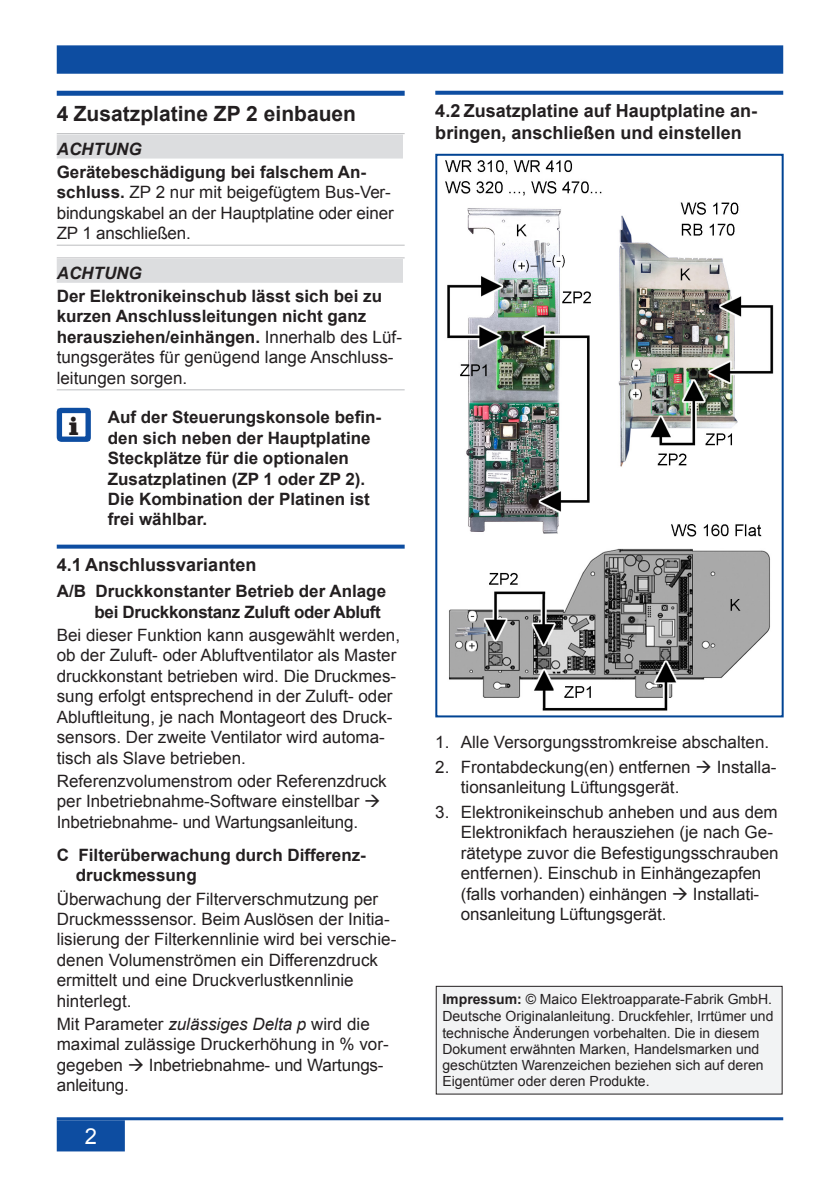
<style>
.page{position:relative;width:840px;height:1191px;background:#fff}
.page>*{position:absolute;margin:0;border:0;box-sizing:border-box;transform-origin:0 0}
.t1{font:900 26.6px "Clarendon BT";color:#231f20}
.t2{font:22px "Arial";color:#fff}
.t3{font:700 21px "Arial";color:#231f20}
.t4{font:700 18px/21.6px "Arial";color:#231f20}
.t5{font:17px/20.4px "Arial";color:#231f20}
.t6{font:700 17px/20.4px "Arial";color:#231f20}
.t7{font:italic 700 17px "Arial";color:#231f20}
.t8{font:14px/16.4px "Arial";color:#231f20}
.s1{font-weight:700}
.s2{font-weight:400}
.s3{font-style:italic}
</style>
<div class="page">
<hr style="left:57px;top:1117px;width:725px;height:3px;background:#0d4da1">
<div style="left:57px;top:45px;width:725px;height:29px;background:#0d4da1;border:2px solid #0d4da1"></div>
<div style="left:58px;top:1121px;width:66px;height:29px;background:#0d4da1"></div>
<div style="left:57px;top:1120px;width:68px;height:31px;border:2px solid #0d4da1"></div>
<div style="left:57px;top:91px;width:347px;height:5px;background:#0d4da1"></div>
<hr style="left:57px;top:133px;width:347px;height:1px;background:#bcbdc0">
<div style="left:57px;top:134px;width:346px;height:24px;background:#dcdddf"></div>
<hr style="left:57px;top:245px;width:347px;height:1px;background:#bcbdc0">
<hr style="left:57px;top:257px;width:347px;height:1px;background:#bcbdc0">
<div style="left:57px;top:259px;width:346px;height:24px;background:#dcdddf"></div>
<hr style="left:57px;top:389px;width:347px;height:1px;background:#bcbdc0">
<svg style="left:57px;top:544px;width:347px;height:4px"></svg>
<svg style="left:57px;top:408px;width:34px;height:34px"></svg>
<svg style="left:435px;top:91px;width:347px;height:4px"></svg>
<img style="left:445px;top:160px;width:329px;height:551px">
<div style="left:435px;top:154px;width:348px;height:563px;border:2px solid #004393"></div>
<div style="left:436px;top:986px;width:345px;height:108px;background:#f2f3f4"></div>
<div style="left:435px;top:985px;width:347px;height:109px;border:1px solid #231f20"></div>
<p class="t3" style="left:57px;top:100px;width:301px">4 Zusatzplatine ZP 2 einbauen</p>
<p class="t7" style="left:57px;top:137px;width:86px">ACHTUNG</p>
<p class="t5" style="left:57px;top:162px;width:338px"><span class="s1">Gerätebeschädigung bei falschem An&shy;schluss.</span> ZP 2 nur mit beigefügtem Bus-Ver&shy;bindungskabel an der Hauptplatine oder einer ZP 1 anschließen.</p>
<p class="t7" style="left:57px;top:261px;width:86px">ACHTUNG</p>
<p class="t6" style="left:57px;top:286px;width:346px">Der Elektronikeinschub lässt sich bei zu kurzen Anschlussleitungen nicht ganz herausziehen/einhängen. <span class="s2">Innerhalb des Lüf&shy;tungsgerätes für genügend lange Anschluss&shy;leitungen sorgen.</span></p>
<h1 class="t1" style="left:69px;top:409px;width:11px">i</h1>
<p class="t6" style="left:108px;top:408px;width:274px">Auf der Steuerungskonsole befin&shy;den sich neben der Hauptplatine<br>Steckplätze für die optionalen<br>Zusatzplatinen (ZP 1 oder ZP 2).<br>Die Kombination der Platinen ist frei wählbar.</p>
<p class="t4" style="left:57px;top:555px;width:201px">4.1 Anschlussvarianten</p>
<p class="t6" style="left:95px;top:582px;width:293px;text-indent:-38px">A/B Druckkonstanter Betrieb der Anlage bei Druckkonstanz Zuluft oder Abluft</p>
<p class="t5" style="left:57px;top:625px;width:344px">Bei dieser Funktion kann ausgewählt werden, ob der Zuluft- oder Abluftventilator als Master druckkonstant betrieben wird. Die Druckmes&shy;sung erfolgt entsprechend in der Zuluft- oder Abluftleitung, je nach Montageort des Druck&shy;sensors. Der zweite Ventilator wird automa&shy;tisch als Slave betrieben.</p>
<p class="t5" style="left:57px;top:770px;width:331px">Referenzvolumenstrom oder Referenzdruck per Inbetriebnahme-Software einstellbar →<br>Inbetriebnahme- und Wartungsanleitung.</p>
<p class="t6" style="left:76px;top:845px;width:291px;text-indent:-19px">C Filterüberwachung durch Differenz&shy;druckmessung</p>
<p class="t5" style="left:57px;top:888px;width:341px">Überwachung der Filterverschmutzung per Druckmesssensor. Beim Auslösen der Initia&shy;lisierung der Filterkennlinie wird bei verschie&shy;denen Volumenströmen ein Differenzdruck ermittelt und eine Druckverlustkennlinie hinterlegt.</p>
<p class="t5" style="left:57px;top:1013px;width:333px">Mit Parameter <span class="s3">zulässiges Delta p</span> wird die maximal zulässige Druckerhöhung in % vor&shy;gegeben → Inbetriebnahme- und Wartungs&shy;anleitung.</p>
<p class="t2" style="left:85px;top:1121px;width:14px">2</p>
<p class="t4" style="left:435px;top:101px;width:323px">4.2 Zusatzplatine auf Hauptplatine an&shy;bringen, anschließen und einstellen</p>
<p class="t5" style="left:435px;top:731px;width:335px">1. Alle Versorgungsstromkreise abschalten.</p>
<p class="t5" style="left:460px;top:756px;width:317px;text-indent:-26px">2. Frontabdeckung(en) entfernen → Installa&shy;tionsanleitung Lüftungsgerät.</p>
<p class="t5" style="left:460px;top:802px;width:319px;text-indent:-26px">3. Elektronikeinschub anheben und aus dem Elektronikfach herausziehen (je nach Ge&shy;rätetype zuvor die Befestigungsschrauben entfernen). Einschub in Einhängezapfen (falls vorhanden) einhängen → Installati&shy;onsanleitung Lüftungsgerät.</p>
<p class="t8" style="left:442px;top:991px;width:332px"><span class="s1">Impressum:</span> © Maico Elektroapparate-Fabrik GmbH.<br>Deutsche Originalanleitung. Druckfehler, Irrtümer und technische Änderungen vorbehalten. Die in diesem Dokument erwähnten Marken, Handelsmarken und geschützten Warenzeichen beziehen sich auf deren Eigentümer oder deren Produkte.</p>
</div>
